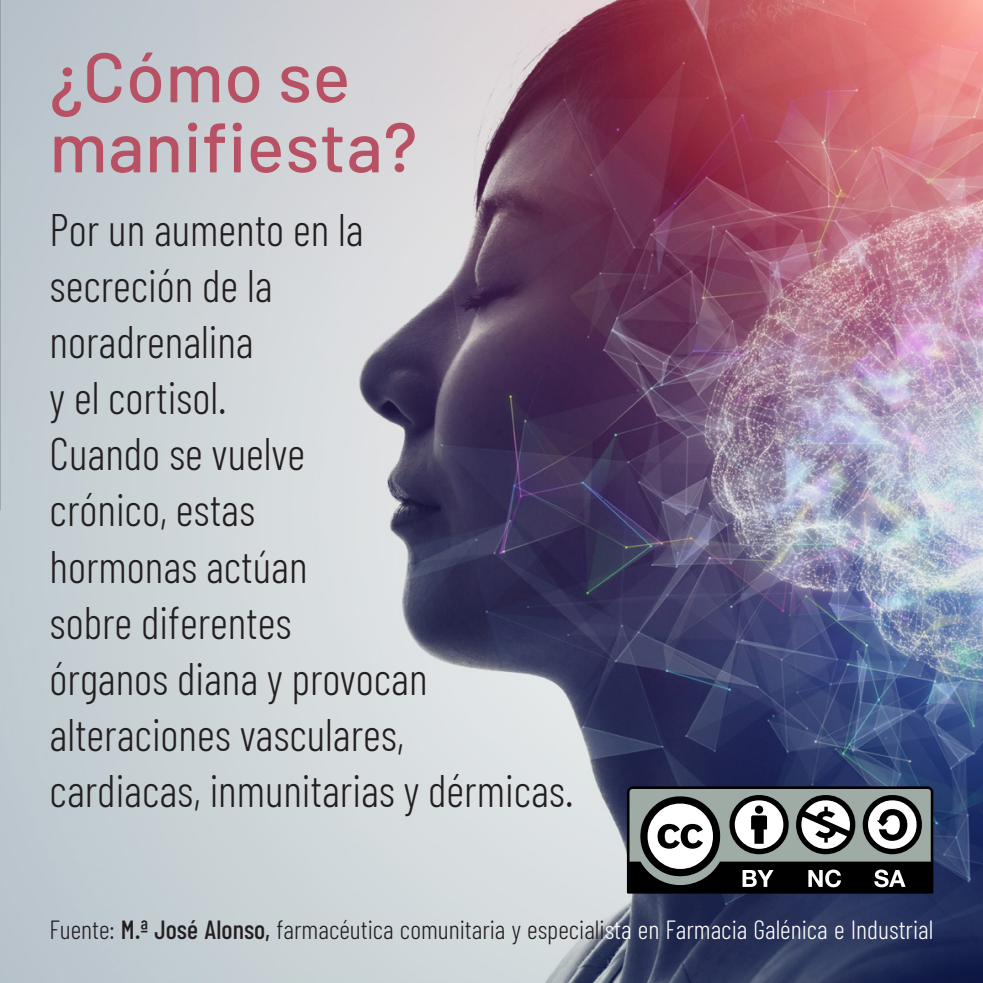
<style>
.page{position:relative;width:983px;height:983px;background:#fff}
.page>*{position:absolute;margin:0;border:0;box-sizing:border-box;transform-origin:0 0}
.t1{font:500 70px/70px "Barlow";letter-spacing:.01em;color:#b75163}
.t2{font:300 45.5px/56px "Barlow Condensed";color:#231f20}
.t3{font:300 26.25px "Barlow Condensed";color:#231f20}
.s1{font-weight:500}
.s2{color:#fff}
</style>
<div class="page">
<img style="left:1px;top:1px;width:981px;height:981px">
<hr style="left:0;top:0;width:1px;height:510px;background:#231f20">
<hr style="left:0;top:0;width:982px;height:1px;background:#231f20">
<svg style="left:626px;top:786px;width:307px;height:107px"></svg>
<svg style="left:0;top:305px;width:1px;height:677px"></svg>
<p class="t1" style="left:50px;top:41px;width:369px">¿Cómo se manifiesta?</p>
<p class="t2" style="left:50px;top:200px;width:525px">Por un aumento en la<br>secreción de la<br>noradrenalina<br>y el cortisol.<br>Cuando se vuelve<br>crónico, estas<br>hormonas actúan<br>sobre diferentes<br>órganos diana y provocan alteraciones vasculares,<br>cardiacas, inmunitarias y dérmicas.</p>
<p class="t3" style="left:50px;top:912px;width:885px">Fuente: <span class="s1">M.ª José Alonso,</span> farmacéutica comunitaria y especiali<span class="s2">sta en Farmacia Galénica e Industrial</span></p>
</div>
